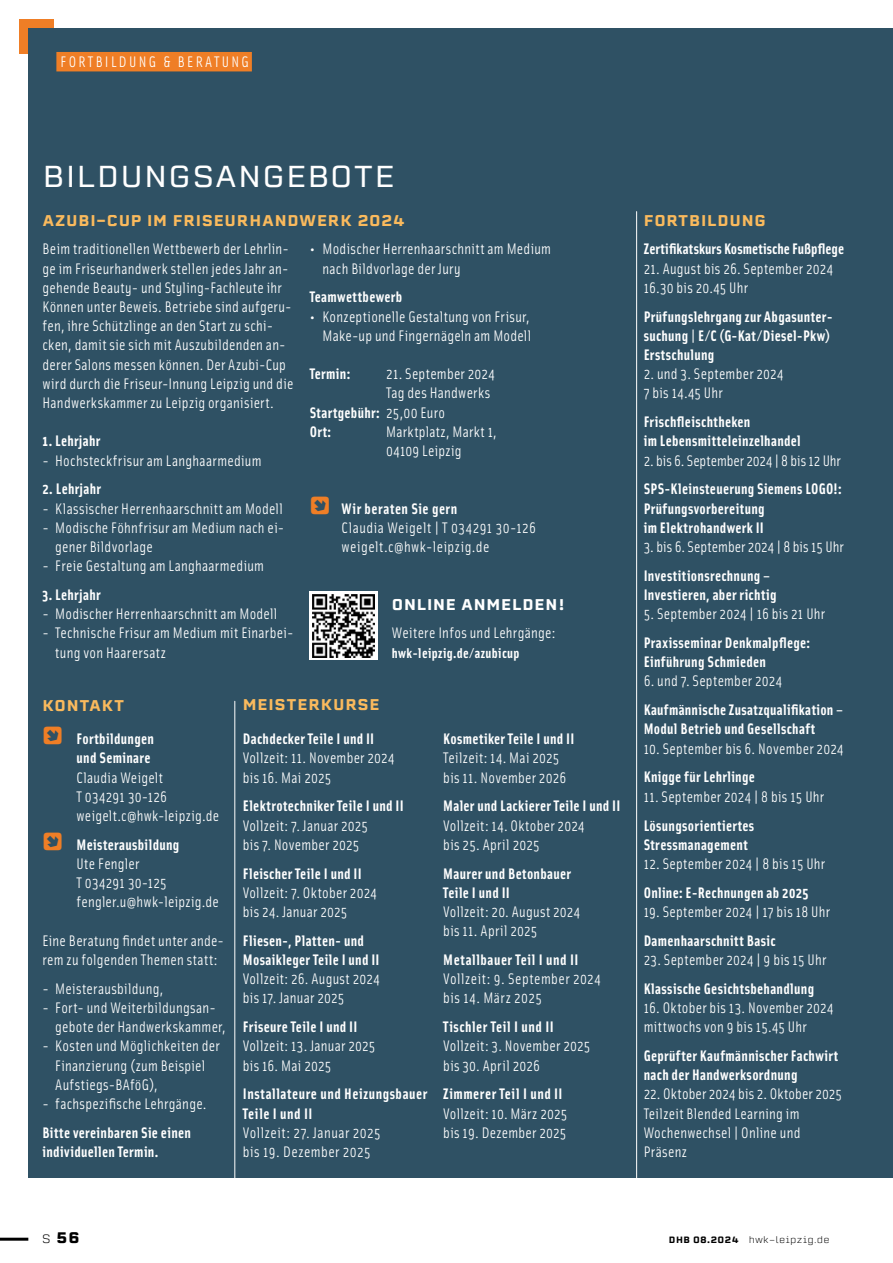
<style>
.page{position:relative;width:893px;height:1263px;background:#fff}
.page>*{position:absolute;margin:0;border:0;box-sizing:border-box;transform-origin:0 0}
.t1{font:30px "Erbaum";letter-spacing:.03em;color:#fff}
.t2{font:15.3px/19.2px "Solex OT";letter-spacing:.02em;color:#fff}
.t3{font:700 15.3px/19.2px "Solex OT";letter-spacing:.02em;color:#fff}
.t4{font:500 15.3px "Erbaum";letter-spacing:.05em;color:#faba5d}
.t5{font:15.3px "Solex OT";letter-spacing:-.005em;color:#fff}
.t6{font:15.3px "Solex OT";color:#fff}
.t7{font:15.3px "Solex OT";letter-spacing:.15em;color:#fff}
.t8{font:500 15.3px "Erbaum";letter-spacing:.05em;color:#fff}
.t9{font:700 15px "Erbaum";color:#000}
.t10{font:700 14.25px "Solex OT";letter-spacing:.025em;color:#fff}
.t11{font:300 9px "Erbaum";letter-spacing:.03em;color:#000}
.s1{font-weight:400}
.s2{font-family:"Erbaum";font-weight:700;font-size:24px;color:#ef7e26}
.s3{font-weight:700}
.s4{font-family:"Erbaum";font-size:24px;color:#ef7e26}
.s5{font-weight:300;font-size:12px}
.s6{font-weight:500}
</style>
<div class="page">
<hr style="left:0;top:1238px;width:28px;height:3px;background:#000">
<div style="left:19px;top:19px;width:34px;height:34px;background:#ef7e26"></div>
<div style="left:28px;top:29px;width:865px;height:1149px;background:#2f5164"></div>
<div style="left:56px;top:52px;width:196px;height:19px;background:#ef7e26"></div>
<hr style="left:234px;top:701px;width:1px;height:491px;background:#fff">
<hr style="left:636px;top:212px;width:1px;height:988px;background:#fff">
<div style="left:310px;top:592px;width:68px;height:68px;background:#fff"></div>
<img style="left:312px;top:594px;width:63px;height:63px">
<p class="t7" style="left:61px;top:52px;width:190px">FORTBILDUNG &amp; BERATUNG</p>
<h1 class="t1" style="left:43px;top:156px;width:354px">BILDUNGSANGEBOTE</h1>
<p class="t4" style="left:43px;top:209px;width:364px">AZUBI-CUP IM FRISEURHANDWERK 2024</p>
<p class="t2" style="left:43px;top:239px;width:252px">Beim traditionellen Wettbewerb der Lehrlin&shy;ge im Friseurhandwerk stellen jedes Jahr an&shy;gehende Beauty- und Styling-Fachleute ihr Können unter Beweis. Betriebe sind aufgeru&shy;fen, ihre Schützlinge an den Start zu schi&shy;cken, damit sie sich mit Auszubildenden an&shy;derer Salons messen können. Der Azubi-Cup wird durch die Friseur-Innung Leipzig und die Handwerkskammer zu Leipzig organisiert.</p>
<p class="t3" style="left:43px;top:431px;width:59px">1. Lehrjahr</p>
<p class="t2" style="left:43px;top:450px;width:221px">- Hochsteckfrisur am Langhaarmedium</p>
<p class="t3" style="left:43px;top:479px;width:60px">2. Lehrjahr</p>
<p class="t2" style="left:43px;top:498px;width:242px">- Klassischer Herrenhaarschnitt am Modell</p>
<p class="t2" style="left:55px;top:517px;width:231px;text-indent:-13px">- Modische Föhnfrisur am Medium nach ei&shy;gener Bildvorlage</p>
<p class="t2" style="left:43px;top:556px;width:223px">- Freie Gestaltung am Langhaarmedium</p>
<p class="t3" style="left:43px;top:584px;width:60px">3. Lehrjahr</p>
<p class="t2" style="left:43px;top:604px;width:236px">- Modischer Herrenhaarschnitt am Modell</p>
<p class="t2" style="left:55px;top:623px;width:240px;text-indent:-13px">- Technische Frisur am Medium mit Einarbei&shy;tung von Haarersatz</p>
<p class="t2" style="left:322px;top:239px;width:230px;text-indent:-13px">• Modischer Herrenhaarschnitt am Medium nach Bildvorlage der Jury</p>
<p class="t3" style="left:310px;top:287px;width:94px">Teamwettbewerb</p>
<p class="t2" style="left:310px;top:306px;width:223px;text-align:right">• Konzeptionelle Gestaltung von Frisur,<br>Make-up und Fingernägeln am Modell</p>
<p class="t3" style="left:310px;top:364px;width:42px">Termin:</p>
<p class="t2" style="left:386px;top:364px;width:110px">21. September 2024</p>
<p class="t2" style="left:386px;top:383px;width:106px">Tag des Handwerks</p>
<p class="t3" style="left:310px;top:402px;width:137px">Startgebühr: <span class="s1">25,00 Euro</span></p>
<p class="t3" style="left:310px;top:421px;width:23px">Ort:</p>
<p class="t2" style="left:386px;top:421px;width:112px">Marktplatz, Markt 1,<br>04109 Leipzig</p>
<p class="t2" style="left:342px;top:498px;width:196px;text-indent:-32px"><span class="s2">↘</span> <span class="s3">Wir beraten Sie gern<br></span>Claudia Weigelt | T 034291 30-126 weigelt.c@hwk-leipzig.de</p>
<p class="t8" style="left:392px;top:593px;width:174px">ONLINE ANMELDEN!</p>
<p class="t2" style="left:392px;top:623px;width:165px">Weitere Infos und Lehrgänge:</p>
<p class="t10" style="left:392px;top:643px;width:129px">hwk-leipzig.de/azubicup</p>
<p class="t4" style="left:43px;top:694px;width:83px">KONTAKT</p>
<p class="t3" style="left:43px;top:728px;width:113px;text-align:right"><span class="s4">↘</span> Fortbildungen und Seminare</p>
<p class="t2" style="left:77px;top:767px;width:144px">Claudia Weigelt<br>T 034291 30-126 weigelt.c@hwk-leipzig.de</p>
<p class="t2" style="left:77px;top:834px;width:144px;text-indent:-34px"><span class="s2">↘</span> <span class="s3">Meisterausbildung<br></span>Ute Fengler<br>T 034291 30-125 fengler.u@hwk-leipzig.de</p>
<p class="t2" style="left:43px;top:930px;width:183px">Eine Beratung findet unter ande&shy;rem zu folgenden Themen statt:</p>
<p class="t2" style="left:43px;top:978px;width:122px">- Meisterausbildung,</p>
<p class="t2" style="left:55px;top:997px;width:172px;text-indent:-13px">- Fort- und Weiterbildungsan&shy;gebote der Handwerkskammer,</p>
<p class="t2" style="left:55px;top:1036px;width:166px;text-indent:-13px">- Kosten und Möglichkeiten der<br>Finanzierung (zum Beispiel<br>Aufstiegs-BAföG),</p>
<p class="t2" style="left:43px;top:1093px;width:166px">- fachspezifische Lehrgänge.</p>
<p class="t3" style="left:43px;top:1122px;width:150px">Bitte vereinbaren Sie einen individuellen Termin.</p>
<p class="t4" style="left:243px;top:694px;width:138px">MEISTERKURSE</p>
<p class="t3" style="left:243px;top:728px;width:133px">Dachdecker Teile I und II</p>
<p class="t2" style="left:243px;top:748px;width:153px">Vollzeit: 11. November 2024 bis 16. Mai 2025</p>
<p class="t3" style="left:243px;top:796px;width:162px">Elektrotechniker Teile I und II</p>
<p class="t2" style="left:243px;top:815px;width:127px">Vollzeit: 7. Januar 2025 bis 7. November 2025</p>
<p class="t3" style="left:243px;top:863px;width:120px">Fleischer Teile I und II</p>
<p class="t2" style="left:243px;top:882px;width:136px">Vollzeit: 7. Oktober 2024 bis 24. Januar 2025</p>
<p class="t3" style="left:243px;top:930px;width:138px">Fliesen-, Platten- und<br>Mosaikleger Teile I und II</p>
<p class="t2" style="left:243px;top:969px;width:138px">Vollzeit: 26. August 2024 bis 17. Januar 2025</p>
<p class="t3" style="left:243px;top:1016px;width:116px">Friseure Teile I und II</p>
<p class="t2" style="left:243px;top:1036px;width:134px">Vollzeit: 13. Januar 2025 bis 16. Mai 2025</p>
<p class="t3" style="left:243px;top:1084px;width:186px">Installateure und Heizungsbauer<br>Teile I und II</p>
<p class="t2" style="left:243px;top:1122px;width:139px">Vollzeit: 27. Januar 2025 bis 19. Dezember 2025</p>
<p class="t3" style="left:443px;top:728px;width:133px">Kosmetiker Teile I und II</p>
<p class="t2" style="left:443px;top:748px;width:124px">Teilzeit: 14. Mai 2025 bis 11. November 2026</p>
<p class="t3" style="left:443px;top:796px;width:179px">Maler und Lackierer Teile I und II</p>
<p class="t2" style="left:443px;top:815px;width:143px">Vollzeit: 14. Oktober 2024 bis 25. April 2025</p>
<p class="t3" style="left:443px;top:863px;width:129px">Maurer und Betonbauer<br>Teile I und II</p>
<p class="t2" style="left:443px;top:901px;width:138px">Vollzeit: 20. August 2024 bis 11. April 2025</p>
<p class="t3" style="left:443px;top:949px;width:137px">Metallbauer Teil I und II</p>
<p class="t2" style="left:443px;top:969px;width:159px">Vollzeit: 9. September 2024 bis 14. März 2025</p>
<p class="t3" style="left:443px;top:1016px;width:112px">Tischler Teil I und II</p>
<p class="t2" style="left:443px;top:1036px;width:148px">Vollzeit: 3. November 2025 bis 30. April 2026</p>
<p class="t3" style="left:443px;top:1084px;width:121px">Zimmerer Teil I und II</p>
<p class="t2" style="left:443px;top:1103px;width:125px">Vollzeit: 10. März 2025 bis 19. Dezember 2025</p>
<p class="t4" style="left:644px;top:209px;width:124px">FORTBILDUNG</p>
<p class="t3" style="left:644px;top:239px;width:202px">Zertifikatskurs Kosmetische Fußpflege</p>
<p class="t2" style="left:644px;top:258px;width:191px">21. August bis 26. September 2024<br>16.30 bis 20.45 Uhr</p>
<p class="t3" style="left:644px;top:306px;width:190px">Prüfungslehrgang zur Abgasunter&shy;suchung | E/C (G-Kat/Diesel-Pkw)<br>Erstschulung</p>
<p class="t2" style="left:644px;top:364px;width:141px">2. und 3. September 2024<br>7 bis 14.45 Uhr</p>
<p class="t3" style="left:644px;top:412px;width:159px">Frischfleischtheken<br>im Lebensmitteleinzelhandel</p>
<p class="t5" style="left:644px;top:451px;width:199px">2. bis 6. September 2024 | 8 bis 12 Uhr</p>
<p class="t3" style="left:644px;top:479px;width:199px">SPS-Kleinsteuerung Siemens LOGO!:<br>Prüfungsvorbereitung<br>im Elektrohandwerk II</p>
<p class="t6" style="left:644px;top:537px;width:202px">3. bis 6. September 2024 | 8 bis 15 Uhr</p>
<p class="t3" style="left:644px;top:565px;width:134px">Investitionsrechnung –<br>Investieren, aber richtig</p>
<p class="t2" style="left:644px;top:604px;width:183px">5. September 2024 | 16 bis 21 Uhr</p>
<p class="t3" style="left:644px;top:632px;width:168px">Praxisseminar Denkmalpflege:<br>Einführung Schmieden</p>
<p class="t2" style="left:644px;top:671px;width:140px">6. und 7. September 2024</p>
<p class="t3" style="left:644px;top:700px;width:201px">Kaufmännische Zusatzqualifikation –<br>Modul Betrieb und Gesellschaft</p>
<p class="t2" style="left:644px;top:738px;width:201px">10. September bis 6. November 2024</p>
<p class="t3" style="left:644px;top:767px;width:113px">Knigge für Lehrlinge</p>
<p class="t2" style="left:644px;top:786px;width:182px">11. September 2024 | 8 bis 15 Uhr</p>
<p class="t3" style="left:644px;top:815px;width:112px">Lösungsorientiertes<br>Stressmanagement</p>
<p class="t2" style="left:644px;top:853px;width:183px">12. September 2024 | 8 bis 15 Uhr</p>
<p class="t3" style="left:644px;top:882px;width:166px">Online: E-Rechnungen ab 2025</p>
<p class="t2" style="left:644px;top:901px;width:188px">19. September 2024 | 17 bis 18 Uhr</p>
<p class="t3" style="left:644px;top:930px;width:133px">Damenhaarschnitt Basic</p>
<p class="t2" style="left:644px;top:949px;width:184px">23. September 2024 | 9 bis 15 Uhr</p>
<p class="t3" style="left:644px;top:978px;width:172px">Klassische Gesichtsbehandlung</p>
<p class="t2" style="left:644px;top:997px;width:191px">16. Oktober bis 13. November 2024 mittwochs von 9 bis 15.45 Uhr</p>
<p class="t3" style="left:644px;top:1045px;width:196px">Geprüfter Kaufmännischer Fachwirt nach der Handwerksordnung</p>
<p class="t2" style="left:644px;top:1084px;width:200px">22. Oktober 2024 bis 2. Oktober 2025<br>Teilzeit Blended Learning im<br>Wochenwechsel | Online und<br>Präsenz</p>
<p class="t9" style="left:42px;top:1227px;width:40px"><span class="s5">S</span> 56</p>
<p class="t11" style="left:669px;top:1234px;width:162px"><span class="s6">DHB 08.2024</span> hwk-leipzig.de</p>
</div>
